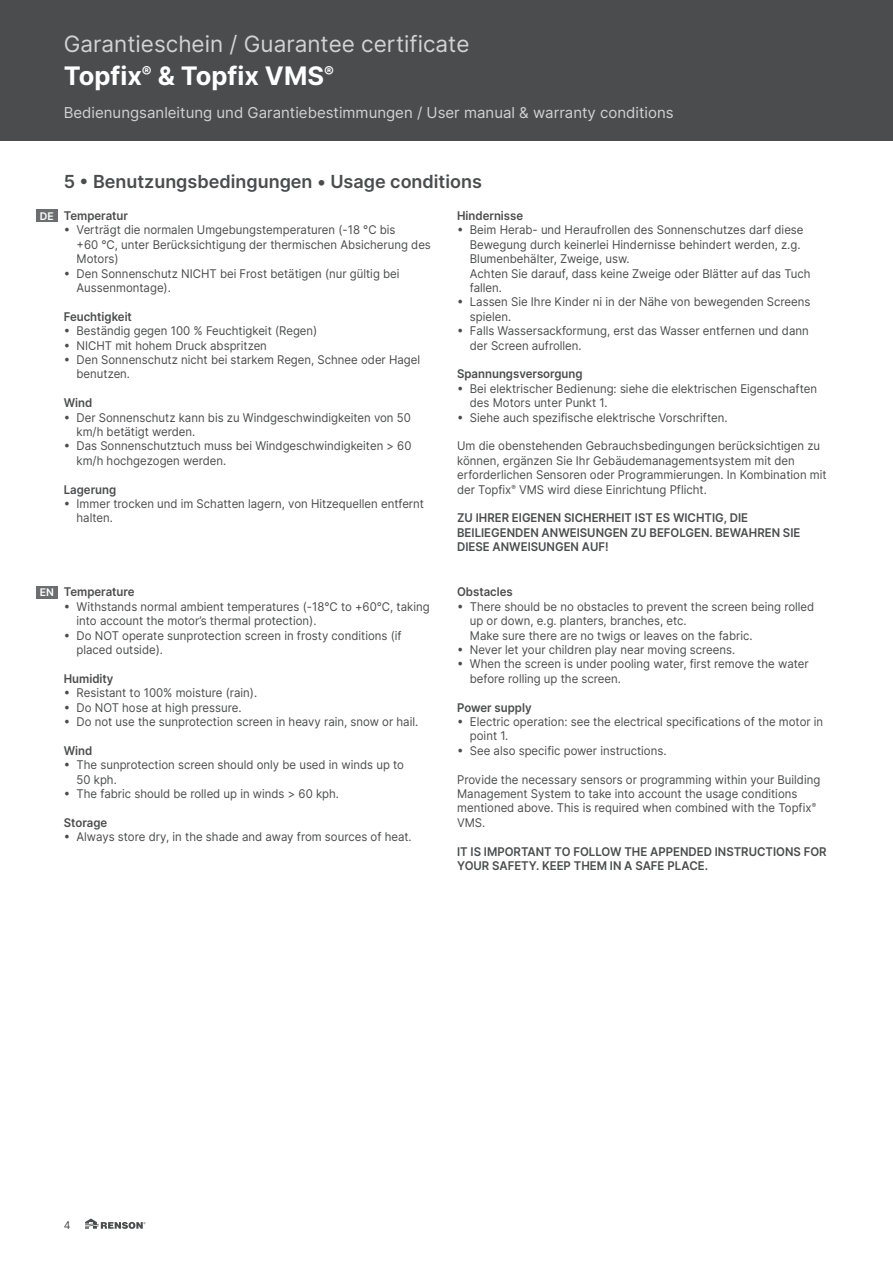
<style>
.page{position:relative;width:893px;height:1263px;background:#fff}
.page>*{position:absolute;margin:0;border:0;box-sizing:border-box;transform-origin:0 0}
.t1{font:700 25.5px "Inter";color:#fff}
.t2{font:22.5px "Inter";color:#d1d2d4}
.GC_Titel_1{font:600 18px "Inter";color:#4b4c4d}
.t3{font:15px "Inter";color:#d1d2d4}
.GC_Body_Insprong{font:12px/14.4px "Inter";color:#4b4c4d;scale:.95 1}
.GC_Bodytekst{font:12px/14.4px "Inter";color:#4b4c4d;scale:.95 1}
.GC_Bodytekst-2{font:600 12px/14.4px "Inter";color:#4b4c4d;scale:.95 1}
.t4{font:600 10.5px "Inter";color:#fff}
.t5{font:10.5px "Inter";color:#4b4c4d}
</style>
<div class="page">
<div style="left:0;top:0;width:893px;height:140px;background:#4b4c4d"></div>
<svg style="left:85px;top:1218px;width:60px;height:11px"></svg>
<div style="left:36px;top:586px;width:21px;height:12px;background:#6c6d70"></div>
<div style="left:36px;top:209px;width:21px;height:13px;background:#6c6d70"></div>
<h2 class="t2" style="left:64px;top:28px;width:407px">Garantieschein / Guarantee certificate</h2>
<h1 class="t1" style="left:64px;top:58px;width:272px">Topfix<sup>®</sup> &amp; Topfix VMS<sup>®</sup></h1>
<p class="t3" style="left:64px;top:102px;width:611px">Bedienungsanleitung und Garantiebestimmungen / User manual &amp; warranty conditions</p>
<p class="GC_Titel_1" style="left:64px;top:168px;width:420px">5 • Benutzungsbedingungen • Usage conditions</p>
<p class="GC_Bodytekst-2" style="left:64px;top:208px;width:69px">Temperatur</p>
<p class="GC_Body_Insprong" style="left:77px;top:223px;width:375px;text-indent:-13px">• Verträgt die normalen Umgebungstemperaturen (-18 °C bis<br>+60 °C, unter Berücksichtigung der thermischen Absicherung des<br>Motors)</p>
<p class="GC_Body_Insprong" style="left:77px;top:266px;width:342px;text-indent:-13px">• Den Sonnenschutz NICHT bei Frost betätigen (nur gültig bei<br>Aussenmontage).</p>
<p class="GC_Bodytekst-2" style="left:64px;top:309px;width:73px">Feuchtigkeit</p>
<p class="GC_Body_Insprong" style="left:64px;top:323px;width:268px">• Beständig gegen 100 % Feuchtigkeit (Regen)</p>
<p class="GC_Body_Insprong" style="left:64px;top:338px;width:215px">• NICHT mit hohem Druck abspritzen</p>
<p class="GC_Body_Insprong" style="left:77px;top:352px;width:363px;text-indent:-13px">• Den Sonnenschutz nicht bei starkem Regen, Schnee oder Hagel benutzen.</p>
<p class="GC_Bodytekst-2" style="left:64px;top:395px;width:32px">Wind</p>
<p class="GC_Body_Insprong" style="left:77px;top:410px;width:353px;text-indent:-13px">• Der Sonnenschutz kann bis zu Windgeschwindigkeiten von 50 km/h betätigt werden.</p>
<p class="GC_Body_Insprong" style="left:77px;top:439px;width:354px;text-indent:-13px">• Das Sonnenschutztuch muss bei Windgeschwindigkeiten &gt; 60 km/h hochgezogen werden.</p>
<p class="GC_Bodytekst-2" style="left:64px;top:482px;width:57px">Lagerung</p>
<p class="GC_Body_Insprong" style="left:77px;top:496px;width:367px;text-indent:-13px">• Immer trocken und im Schatten lagern, von Hitzequellen entfernt halten.</p>
<p class="t4" style="left:40px;top:208px;width:15px">DE</p>
<p class="GC_Bodytekst-2" style="left:457px;top:208px;width:71px">Hindernisse</p>
<p class="GC_Body_Insprong" style="left:470px;top:223px;width:353px;text-indent:-13px">• Beim Herab- und Heraufrollen des Sonnenschutzes darf diese<br>Bewegung durch keinerlei Hindernisse behindert werden, z.g.<br>Blumenbehälter, Zweige, usw.</p>
<p class="GC_Body_Insprong" style="left:470px;top:266px;width:360px">Achten Sie darauf, dass keine Zweige oder Blätter auf das Tuch fallen.</p>
<p class="GC_Body_Insprong" style="left:470px;top:295px;width:360px;text-indent:-13px">• Lassen Sie Ihre Kinder ni in der Nähe von bewegenden Screens spielen.</p>
<p class="GC_Body_Insprong" style="left:470px;top:323px;width:358px;text-indent:-13px">• Falls Wassersackformung, erst das Wasser entfernen und dann der Screen aufrollen.</p>
<p class="GC_Bodytekst-2" style="left:457px;top:367px;width:134px">Spannungsversorgung</p>
<p class="GC_Body_Insprong" style="left:470px;top:381px;width:367px;text-indent:-13px">• Bei elektrischer Bedienung: siehe die elektrischen Eigenschaften des Motors unter Punkt 1.</p>
<p class="GC_Body_Insprong" style="left:457px;top:410px;width:286px">• Siehe auch spezifische elektrische Vorschriften.</p>
<p class="GC_Bodytekst" style="left:457px;top:439px;width:390px">Um die obenstehenden Gebrauchsbedingungen berücksichtigen zu können, ergänzen Sie Ihr Gebäudemanagementsystem mit den erforderlichen Sensoren oder Programmierungen. In Kombination mit der Topfix<sup>®</sup> VMS wird diese Einrichtung Pflicht.</p>
<p class="GC_Bodytekst-2" style="left:457px;top:511px;width:363px">ZU IHRER EIGENEN SICHERHEIT IST ES WICHTIG, DIE<br>BEILIEGENDEN ANWEISUNGEN ZU BEFOLGEN. BEWAHREN SIE<br>DIESE ANWEISUNGEN AUF!</p>
<p class="t4" style="left:40px;top:584px;width:16px">EN</p>
<p class="GC_Bodytekst-2" style="left:457px;top:584px;width:60px">Obstacles</p>
<p class="GC_Body_Insprong" style="left:470px;top:599px;width:364px;text-indent:-13px">• There should be no obstacles to prevent the screen being rolled up or down, e.g. planters, branches, etc.</p>
<p class="GC_Body_Insprong" style="left:470px;top:628px;width:299px">Make sure there are no twigs or leaves on the fabric.</p>
<p class="GC_Body_Insprong" style="left:457px;top:642px;width:294px">• Never let your children play near moving screens.</p>
<p class="GC_Body_Insprong" style="left:470px;top:656px;width:358px;text-indent:-13px">• When the screen is under pooling water, first remove the water before rolling up the screen.</p>
<p class="GC_Bodytekst-2" style="left:457px;top:700px;width:80px">Power supply</p>
<p class="GC_Body_Insprong" style="left:470px;top:714px;width:374px;text-indent:-13px">• Electric operation: see the electrical specifications of the motor in point 1.</p>
<p class="GC_Body_Insprong" style="left:457px;top:743px;width:222px">• See also specific power instructions.</p>
<p class="GC_Bodytekst" style="left:457px;top:772px;width:384px">Provide the necessary sensors or programming within your Building Management System to take into account the usage conditions mentioned above. This is required when combined with the Topfix<sup>® </sup>VMS.</p>
<p class="GC_Bodytekst-2" style="left:457px;top:844px;width:390px">IT IS IMPORTANT TO FOLLOW THE APPENDED INSTRUCTIONS FOR<br>YOUR SAFETY. KEEP THEM IN A SAFE PLACE.</p>
<p class="GC_Bodytekst-2" style="left:64px;top:584px;width:76px">Temperature</p>
<p class="GC_Body_Insprong" style="left:77px;top:599px;width:373px;text-indent:-13px">• Withstands normal ambient temperatures (-18°C to +60°C, taking into account the motor’s thermal protection).</p>
<p class="GC_Body_Insprong" style="left:77px;top:628px;width:344px;text-indent:-13px">• Do NOT operate sunprotection screen in frosty conditions (if placed outside).</p>
<p class="GC_Bodytekst-2" style="left:64px;top:671px;width:54px">Humidity</p>
<p class="GC_Body_Insprong" style="left:64px;top:685px;width:205px">• Resistant to 100% moisture (rain).</p>
<p class="GC_Body_Insprong" style="left:64px;top:700px;width:189px">• Do NOT hose at high pressure.</p>
<p class="GC_Body_Insprong" style="left:64px;top:714px;width:375px">• Do not use the sunprotection screen in heavy rain, snow or hail.</p>
<p class="GC_Bodytekst-2" style="left:64px;top:743px;width:32px">Wind</p>
<p class="GC_Body_Insprong" style="left:77px;top:757px;width:346px;text-indent:-13px">• The sunprotection screen should only be used in winds up to<br>50 kph.</p>
<p class="GC_Body_Insprong" style="left:64px;top:786px;width:291px">• The fabric should be rolled up in winds &gt; 60 kph.</p>
<p class="GC_Bodytekst-2" style="left:64px;top:815px;width:47px">Storage</p>
<p class="GC_Body_Insprong" style="left:64px;top:829px;width:368px">• Always store dry, in the shade and away from sources of heat.</p>
<p class="t5" style="left:64px;top:1217px;width:8px">4</p>
</div>
